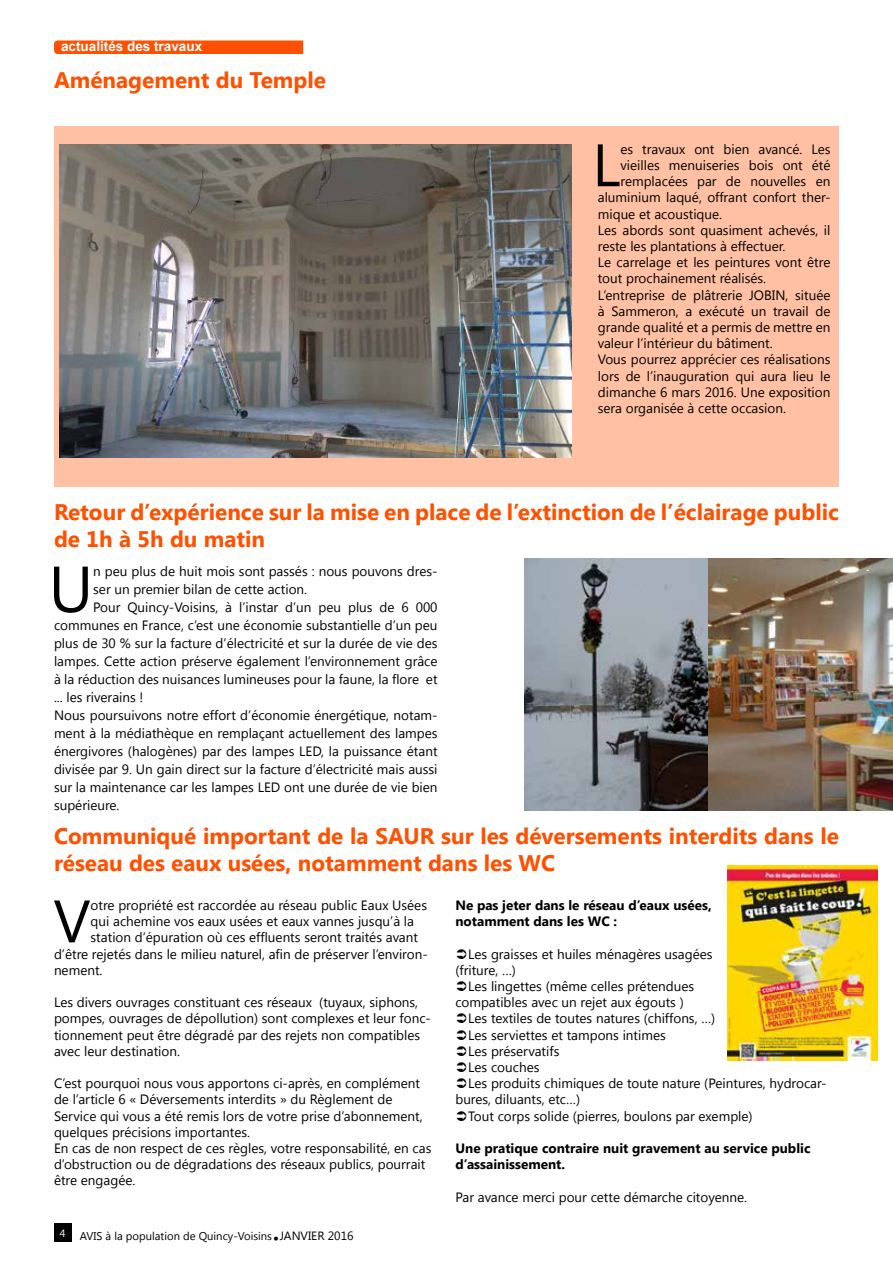
<style>
.page{position:relative;width:893px;height:1263px;background:#fff}
.page>*{position:absolute;margin:0;border:0;box-sizing:border-box;transform-origin:0 0}
.t1{font:64.95px "Segoe UI";color:#000}
.t2{font:59.7px "Segoe UI";color:#000}
.t3{font:36px "Segoe UI";color:#000}
.t4{font:700 22.5px/27px "Segoe UI";color:#ff5000}
.t5{font:13.5px/16.2px "Segoe UI";color:#000}
.t6{font:700 13.5px/16.2px "Segoe UI";color:#000}
.t7{font:700 13.5px "Arial";color:#fff}
.t8{font:12px "Segoe UI";color:#000}
.t9{font:11.25px "Segoe UI";color:#000}
.t10{font:10.5px "Segoe UI";color:#fff}
</style>
<div class="page">
<div style="left:54px;top:1223px;width:17px;height:19px;background:#000101"></div>
<div style="left:54px;top:41px;width:249px;height:13px;background:#ff5000"></div>
<div style="left:54px;top:126px;width:785px;height:360px;background:#ffc0a3"></div>
<img style="left:60px;top:144px;width:511px;height:314px">
<img style="left:525px;top:558px;width:368px;height:252px">
<img style="left:727px;top:865px;width:150px;height:196px">
<p class="t7" style="left:61px;top:38px;width:143px">actualités des travaux</p>
<h3 class="t4" style="left:54px;top:66px;width:273px">Aménagement du Temple</h3>
<h2 class="t2" style="left:592px;top:124px;width:30px">L</h2>
<p class="t5" style="left:620px;top:140px;width:211px">es travaux ont bien avancé. Les</p>
<p class="t5" style="left:620px;top:157px;width:211px">vieilles menuiseries bois ont été</p>
<p class="t5" style="left:620px;top:173px;width:211px">remplacées par de nouvelles en</p>
<p class="t5" style="left:598px;top:189px;width:234px">aluminium laqué, offrant confort ther-</p>
<p class="t5" style="left:598px;top:205px;width:126px">mique et acoustique.</p>
<p class="t5" style="left:598px;top:221px;width:234px">Les abords sont quasiment achevés, il</p>
<p class="t5" style="left:598px;top:238px;width:189px">reste les plantations à effectuer.</p>
<p class="t5" style="left:598px;top:254px;width:234px">Le carrelage et les peintures vont être</p>
<p class="t5" style="left:598px;top:270px;width:170px">tout prochainement réalisés.</p>
<p class="t5" style="left:598px;top:286px;width:234px">L’entreprise de plâtrerie JOBIN, située</p>
<p class="t5" style="left:598px;top:302px;width:234px">à Sammeron, a exécuté un travail de</p>
<p class="t5" style="left:598px;top:319px;width:234px">grande qualité et a permis de mettre en</p>
<p class="t5" style="left:598px;top:335px;width:176px">valeur l’intérieur du bâtiment.</p>
<p class="t5" style="left:598px;top:351px;width:234px">Vous pourrez apprécier ces réalisations</p>
<p class="t5" style="left:598px;top:367px;width:234px">lors de l’inauguration qui aura lieu le</p>
<p class="t5" style="left:598px;top:383px;width:234px">dimanche 6 mars 2016. Une exposition</p>
<p class="t5" style="left:598px;top:400px;width:190px">sera organisée à cette occasion.</p>
<h3 class="t4" style="left:54px;top:498px;width:786px">Retour d’expérience sur la mise en place de l’extinction de l’éclairage public de 1h à 5h du matin</h3>
<h1 class="t1" style="left:49px;top:544px;width:46px">U</h1>
<p class="t5" style="left:93px;top:563px;width:346px">n peu plus de huit mois sont passés : nous pouvons dres-</p>
<p class="t5" style="left:93px;top:581px;width:215px">ser un premier bilan de cette action.</p>
<p class="t5" style="left:93px;top:599px;width:346px">Pour Quincy-Voisins, à l’instar d’un peu plus de 6 000</p>
<p class="t5" style="left:54px;top:617px;width:385px">communes en France, c’est une économie substantielle d’un peu</p>
<p class="t5" style="left:54px;top:634px;width:385px">plus de 30 % sur la facture d’électricité et sur la durée de vie des</p>
<p class="t5" style="left:54px;top:652px;width:385px">lampes. Cette action préserve également l’environnement grâce</p>
<p class="t5" style="left:54px;top:670px;width:385px">à la réduction des nuisances lumineuses pour la faune, la flore et</p>
<p class="t5" style="left:54px;top:688px;width:91px">... les riverains !</p>
<p class="t5" style="left:54px;top:706px;width:385px">Nous poursuivons notre effort d’économie énergétique, notam-</p>
<p class="t5" style="left:54px;top:724px;width:385px">ment à la médiathèque en remplaçant actuellement des lampes</p>
<p class="t5" style="left:54px;top:742px;width:385px">énergivores (halogènes) par des lampes LED, la puissance étant</p>
<p class="t5" style="left:54px;top:760px;width:385px">divisée par 9. Un gain direct sur la facture d’électricité mais aussi</p>
<p class="t5" style="left:54px;top:778px;width:385px">sur la maintenance car les lampes LED ont une durée de vie bien</p>
<p class="t5" style="left:54px;top:796px;width:67px">supérieure.</p>
<h3 class="t4" style="left:54px;top:822px;width:786px">Communiqué important de la SAUR sur les déversements interdits dans le réseau des eaux usées, notamment dans les WC</h3>
<h2 class="t2" style="left:53px;top:880px;width:39px">V</h2>
<p class="t5" style="left:91px;top:896px;width:338px">otre propriété est raccordée au réseau public Eaux Usées</p>
<p class="t6" style="left:455px;top:896px;width:258px">Ne pas jeter dans le réseau d’eaux usées, notamment dans les WC :</p>
<p class="t5" style="left:455px;top:945px;width:259px;text-indent:13px">Les graisses et huiles ménagères usagées (friture, …)</p>
<p class="t5" style="left:468px;top:977px;width:228px">Les lingettes (même celles prétendues</p>
<p class="t5" style="left:455px;top:994px;width:230px">compatibles avec un rejet aux égouts )</p>
<p class="t5" style="left:468px;top:1010px;width:249px">Les textiles de toutes natures (chiffons, …)</p>
<p class="t5" style="left:468px;top:1026px;width:199px">Les serviettes et tampons intimes</p>
<p class="t5" style="left:468px;top:1042px;width:93px">Les préservatifs</p>
<p class="t5" style="left:468px;top:1058px;width:73px">Les couches</p>
<p class="t5" style="left:468px;top:1075px;width:360px">Les produits chimiques de toute nature (Peintures, hydrocar-</p>
<p class="t5" style="left:455px;top:1091px;width:126px">bures, diluants, etc…)</p>
<p class="t5" style="left:468px;top:1107px;width:286px">Tout corps solide (pierres, boulons par exemple)</p>
<p class="t6" style="left:455px;top:1139px;width:357px">Une pratique contraire nuit gravement au service public d’assainissement.</p>
<p class="t5" style="left:455px;top:1188px;width:293px">Par avance merci pour cette démarche citoyenne.</p>
<p class="t5" style="left:91px;top:913px;width:325px">qui achemine vos eaux usées et eaux vannes jusqu’à la</p>
<p class="t5" style="left:91px;top:929px;width:329px">station d’épuration où ces effluents seront traités avant</p>
<p class="t5" style="left:54px;top:945px;width:375px">d’être rejetés dans le milieu naturel, afin de préserver l’environ-</p>
<p class="t5" style="left:54px;top:961px;width:50px">nement.</p>
<p class="t5" style="left:54px;top:994px;width:379px">Les divers ouvrages constituant ces réseaux (tuyaux, siphons, pompes, ouvrages de dépollution) sont complexes et leur fonc&shy;tionnement peut être dégradé par des rejets non compatibles avec leur destination.</p>
<p class="t5" style="left:54px;top:1075px;width:379px">C’est pourquoi nous vous apportons ci-après, en complément de l’article 6 « Déversements interdits » du Règlement de Service qui vous a été remis lors de votre prise d’abonnement, quelques précisions importantes.<br>En cas de non respect de ces règles, votre responsabilité, en cas d’obstruction ou de dégradations des réseaux publics, pourrait être engagée.</p>
<p class="t10" style="left:60px;top:1226px;width:7px">4</p>
<p class="t9" style="left:80px;top:1228px;width:194px">AVIS à la population de Quincy-Voisins</p>
<h3 class="t3" style="left:272px;top:1202px;width:9px">.</h3>
<p class="t8" style="left:280px;top:1227px;width:75px">JANVIER 2016</p>
</div>
